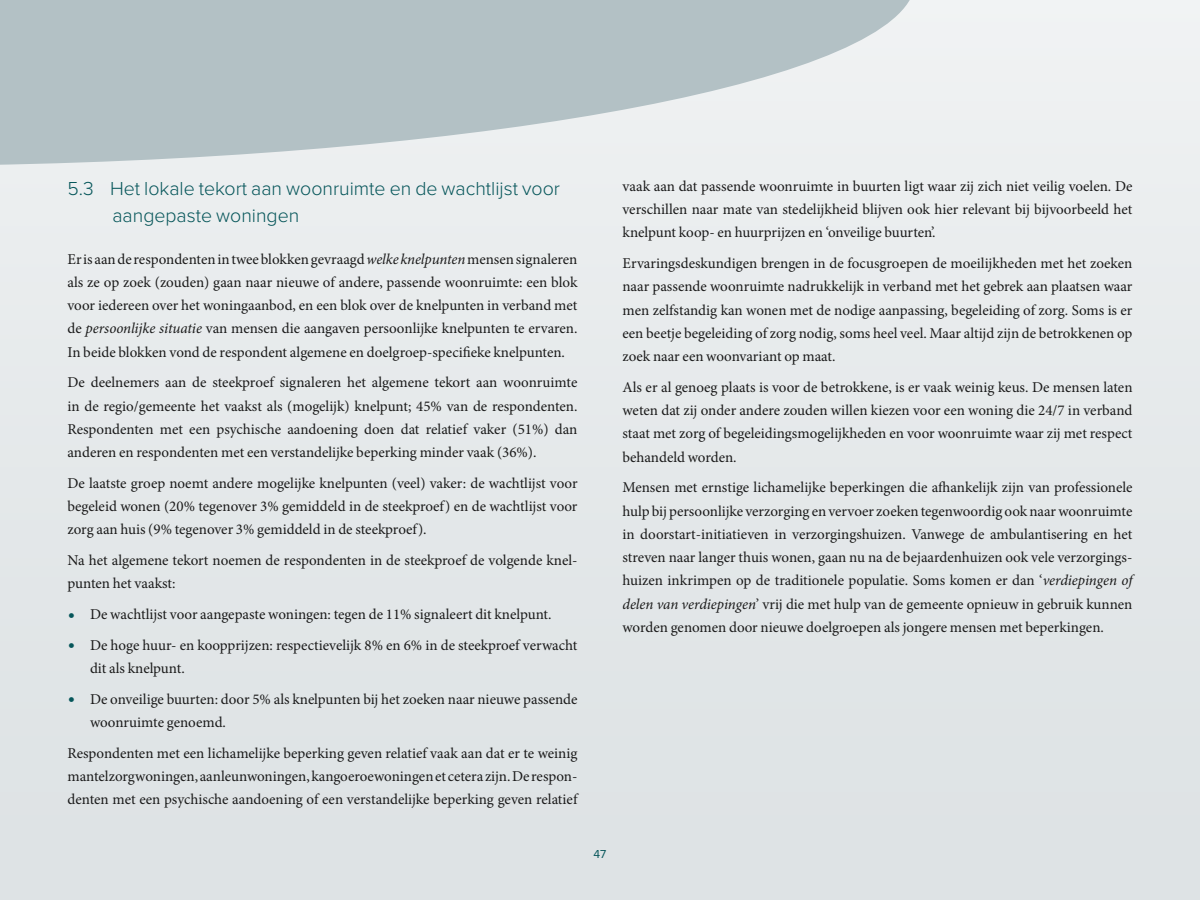
<style>
.page{position:relative;width:1200px;height:900px;background:#e4e8e9}
.page>*{position:absolute;margin:0;border:0;box-sizing:border-box;transform-origin:0 0}
.t1{font:300 19.5px/27px "Proxima Nova";color:#06565a}
.Broodtekst{font:15px/23.2px "Minion Pro";color:#1a1a1a;text-align:justify}
.t2{font:12px "Proxima Nova";color:#06565a}
.s1{font-style:italic}
.s2{font-family:"Proxima Nova";font-size:22.5px;color:#06565a}
</style>
<div class="page">
<svg style="left:0;top:0;width:915px;height:165px;background:#c2cdd0"></svg>
<p class="t1" style="left:112px;top:176px;width:449px;text-indent:-45px">5.3 Het lokale tekort aan woonruimte en de wachtlijst voor aangepaste woningen</p>
<p class="Broodtekst" style="left:68px;top:247px;width:512px">Er is aan de respondenten in twee blokken gevraagd <span class="s1">welke knelpunten</span> mensen signaleren als ze op zoek (zouden) gaan naar nieuwe of andere, passende woonruimte: een blok voor iedereen over het woningaanbod, en een blok over de knelpunten in verband met de <span class="s1">persoonlijke situatie</span> van mensen die aangaven persoonlijke knelpunten te ervaren.<br>In beide blokken vond de respondent algemene en doelgroep-specifieke knelpunten.</p>
<p class="Broodtekst" style="left:68px;top:371px;width:512px">De deelnemers aan de steekproef signaleren het algemene tekort aan woonruimte in de regio/gemeente het vaakst als (mogelijk) knelpunt; 45% van de respondenten.<br>Respondenten met een psychische aandoening doen dat relatief vaker (51%) dan anderen en respondenten met een verstandelijke beperking minder vaak (36%).</p>
<p class="Broodtekst" style="left:68px;top:472px;width:512px">De laatste groep noemt andere mogelijke knelpunten (veel) vaker: de wachtlijst voor begeleid wonen (20% tegenover 3% gemiddeld in de steekproef) en de wachtlijst voor zorg aan huis (9% tegenover 3% gemiddeld in de steekproef).</p>
<p class="Broodtekst" style="left:68px;top:549px;width:512px">Na het algemene tekort noemen de respondenten in de steekproef de volgende knel&shy;punten het vaakst:</p>
<p class="Broodtekst" style="left:68px;top:603px;width:486px"><span class="s2">•</span> De wachtlijst voor aangepaste woningen: tegen de 11% signaleert dit knelpunt.</p>
<p class="Broodtekst" style="left:90px;top:634px;width:489px;text-indent:-22px"><span class="s2">•</span> De hoge huur- en koopprijzen: respectievelijk 8% en 6% in de steekproef verwacht dit als knelpunt.</p>
<p class="Broodtekst" style="left:90px;top:688px;width:489px;text-indent:-22px"><span class="s2">•</span> De onveilige buurten: door 5% als knelpunten bij het zoeken naar nieuwe passende woonruimte genoemd.</p>
<p class="Broodtekst" style="left:68px;top:742px;width:512px">Respondenten met een lichamelijke beperking geven relatief vaak aan dat er te weinig mantelzorgwoningen, aanleunwoningen, kangoeroewoningen et cetera zijn. De respon&shy;denten met een psychische aandoening of een verstandelijke beperking geven relatief</p>
<p class="Broodtekst" style="left:622px;top:175px;width:512px">vaak aan dat passende woonruimte in buurten ligt waar zij zich niet veilig voelen. De verschillen naar mate van stedelijkheid blijven ook hier relevant bij bijvoorbeeld het knelpunt koop- en huurprijzen en ‘onveilige buurten’.</p>
<p class="Broodtekst" style="left:622px;top:252px;width:512px">Ervaringsdeskundigen brengen in de focusgroepen de moeilijkheden met het zoeken naar passende woonruimte nadrukkelijk in verband met het gebrek aan plaatsen waar men zelfstandig kan wonen met de nodige aanpassing, begeleiding of zorg. Soms is er een beetje begeleiding of zorg nodig, soms heel veel. Maar altijd zijn de betrokkenen op zoek naar een woonvariant op maat.</p>
<p class="Broodtekst" style="left:622px;top:376px;width:512px">Als er al genoeg plaats is voor de betrokkene, is er vaak weinig keus. De mensen laten weten dat zij onder andere zouden willen kiezen voor een woning die 24/7 in verband staat met zorg of begeleidingsmogelijkheden en voor woonruimte waar zij met respect behandeld worden.</p>
<p class="Broodtekst" style="left:622px;top:476px;width:512px">Mensen met ernstige lichamelijke beperkingen die afhankelijk zijn van professionele hulp bij persoonlijke verzorging en vervoer zoeken tegenwoordig ook naar woonruimte in doorstart-initiatieven in verzorgingshuizen. Vanwege de ambulantisering en het streven naar langer thuis wonen, gaan nu na de bejaardenhuizen ook vele verzorgings&shy;huizen inkrimpen op de traditionele populatie. Soms komen er dan ‘<span class="s1">verdiepingen of delen van verdiepingen</span>’ vrij die met hulp van de gemeente opnieuw in gebruik kunnen worden genomen door nieuwe doelgroepen als jongere mensen met beperkingen.</p>
<p class="t2" style="left:594px;top:847px;width:14px">47</p>
</div>
